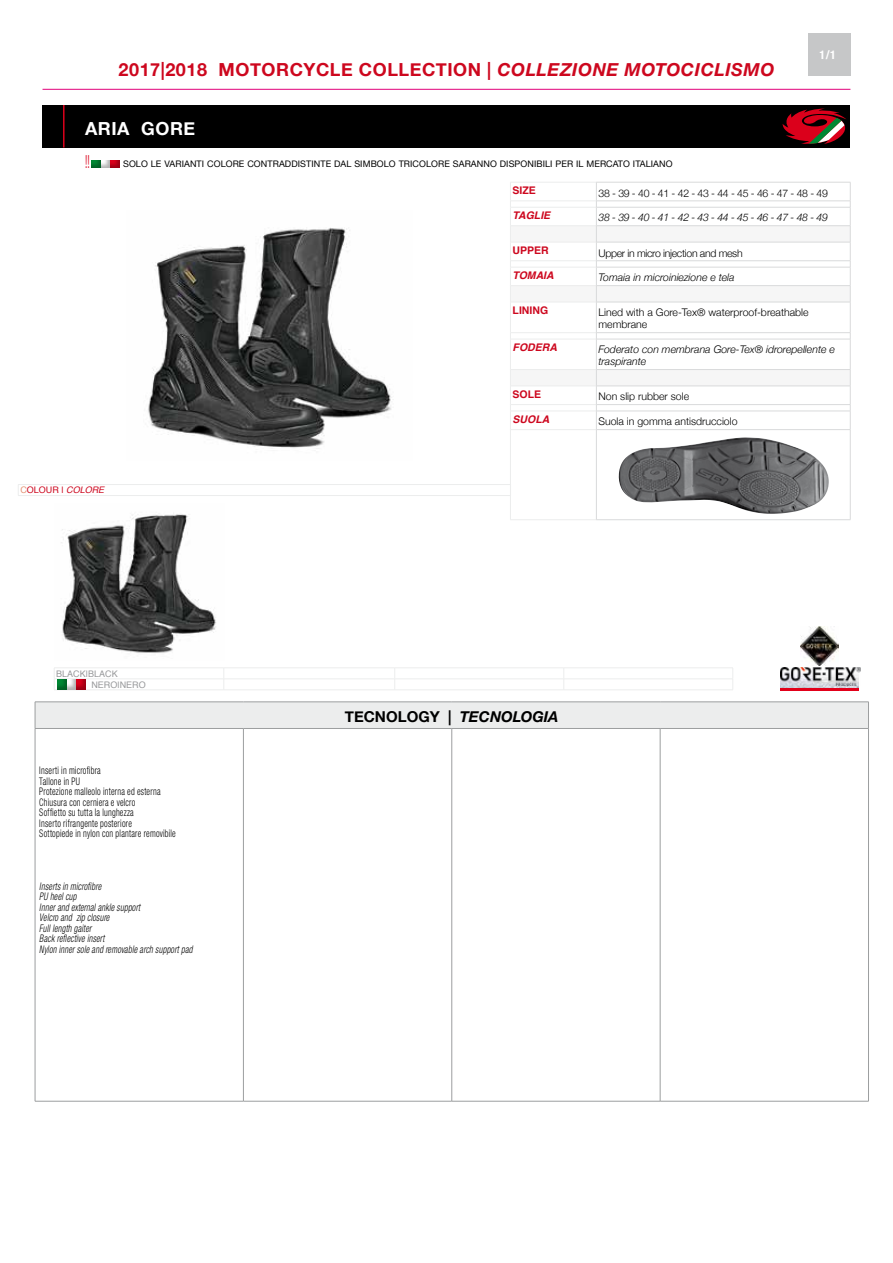
<style>
.page{position:relative;width:893px;height:1263px;background:#fff}
.page>*{position:absolute;margin:0;border:0;box-sizing:border-box;transform-origin:0 0}
.t1{font:700 18px "Helvetica Neue";letter-spacing:.03em;color:#cd071e}
.t2{font:700 18px "Helvetica Neue";letter-spacing:.03em;color:#fff}
.t3{font:condensed 18px "Helvetica Neue";color:#db001b;scale:.5 1}
.t4{font:700 15px "Helvetica Neue";color:#000}
.t5{font:700 condensed 12px "Helvetica Neue";color:#fff}
.t6{font:300 condensed 10.5px/10.5px "Helvetica Neue";letter-spacing:.025em;color:#000;scale:.8 1}
.t7{font:italic 300 condensed 10.5px/10.5px "Helvetica Neue";letter-spacing:.025em;color:#000;scale:.8 1}
.t8{font:300 10.5px/12px "Helvetica Neue";color:#000}
.t9{font:italic 300 10.5px/12px "Helvetica Neue";color:#000}
.t10{font:300 10.5px "Helvetica Neue";letter-spacing:-.03em;color:#000}
.t11{font:italic 300 10.5px "Helvetica Neue";letter-spacing:-.03em;color:#000}
.t12{font:italic 700 10.5px "Helvetica";color:#cd071e}
.t13{font:700 10.5px "Helvetica";color:#cd071e}
.t14{font:9px "Helvetica Neue";letter-spacing:.01em;color:#000}
.t15{font:9px/10.9px "Helvetica";color:#98999b}
.t16{font:9px "Helvetica";color:#cd071e}
.s1{font-family:"Helvetica Neue LTW1 G";font-style:italic}
.s2{color:#e49274}
.s3{font-style:italic}
</style>
<div class="page">
<div style="left:43px;top:105px;width:807px;height:43px;background:#000"></div>
<svg style="left:783px;top:109px;width:63px;height:35px"></svg>
<hr style="left:63px;top:105px;width:2px;height:43px;background:#db001b">
<img style="left:148px;top:228px;width:244px;height:220px">
<svg style="left:511px;top:226px;width:339px;height:160px"></svg>
<hr style="left:510px;top:182px;width:86px;height:1px;background:#eceded">
<hr style="left:510px;top:201px;width:86px;height:1px;background:#eceded">
<hr style="left:510px;top:207px;width:86px;height:1px;background:#eceded">
<hr style="left:510px;top:225px;width:86px;height:1px;background:#eceded">
<hr style="left:510px;top:242px;width:86px;height:1px;background:#eceded">
<hr style="left:510px;top:260px;width:86px;height:1px;background:#eceded">
<hr style="left:510px;top:267px;width:86px;height:1px;background:#eceded">
<hr style="left:510px;top:285px;width:86px;height:1px;background:#eceded">
<svg style="left:510px;top:183px;width:1px;height:119px"></svg>
<hr style="left:510px;top:302px;width:86px;height:1px;background:#eceded">
<hr style="left:510px;top:302px;width:1px;height:30px;background:#eceded">
<hr style="left:510px;top:332px;width:86px;height:1px;background:#eceded">
<hr style="left:510px;top:339px;width:86px;height:1px;background:#eceded">
<hr style="left:510px;top:339px;width:1px;height:30px;background:#eceded">
<hr style="left:510px;top:369px;width:86px;height:1px;background:#eceded">
<hr style="left:510px;top:386px;width:86px;height:1px;background:#eceded">
<hr style="left:510px;top:404px;width:86px;height:1px;background:#eceded">
<hr style="left:510px;top:411px;width:86px;height:1px;background:#eceded">
<svg style="left:510px;top:370px;width:1px;height:59px"></svg>
<hr style="left:510px;top:429px;width:86px;height:1px;background:#eceded">
<hr style="left:510px;top:430px;width:1px;height:89px;background:#eceded">
<hr style="left:510px;top:519px;width:86px;height:1px;background:#eceded">
<hr style="left:596px;top:182px;width:254px;height:1px;background:#d9dadb">
<hr style="left:596px;top:201px;width:254px;height:1px;background:#d9dadb">
<hr style="left:596px;top:207px;width:254px;height:1px;background:#d9dadb">
<hr style="left:596px;top:225px;width:254px;height:1px;background:#d9dadb">
<hr style="left:596px;top:242px;width:254px;height:1px;background:#d9dadb">
<hr style="left:596px;top:260px;width:254px;height:1px;background:#d9dadb">
<hr style="left:596px;top:267px;width:254px;height:1px;background:#d9dadb">
<hr style="left:596px;top:285px;width:254px;height:1px;background:#d9dadb">
<svg style="left:596px;top:183px;width:1px;height:119px"></svg>
<svg style="left:850px;top:182px;width:1px;height:120px"></svg>
<hr style="left:596px;top:302px;width:254px;height:1px;background:#d9dadb">
<hr style="left:596px;top:302px;width:1px;height:30px;background:#d9dadb">
<hr style="left:850px;top:302px;width:1px;height:30px;background:#d9dadb">
<hr style="left:596px;top:332px;width:254px;height:1px;background:#d9dadb">
<hr style="left:596px;top:339px;width:254px;height:1px;background:#d9dadb">
<hr style="left:596px;top:339px;width:1px;height:30px;background:#d9dadb">
<hr style="left:850px;top:339px;width:1px;height:30px;background:#d9dadb">
<hr style="left:596px;top:369px;width:254px;height:1px;background:#d9dadb">
<hr style="left:596px;top:386px;width:254px;height:1px;background:#d9dadb">
<hr style="left:596px;top:404px;width:254px;height:1px;background:#d9dadb">
<hr style="left:596px;top:411px;width:254px;height:1px;background:#d9dadb">
<svg style="left:596px;top:370px;width:1px;height:59px"></svg>
<svg style="left:850px;top:370px;width:1px;height:59px"></svg>
<hr style="left:596px;top:429px;width:254px;height:1px;background:#d9dadb">
<hr style="left:596px;top:430px;width:1px;height:89px;background:#d9dadb">
<hr style="left:850px;top:430px;width:1px;height:89px;background:#d9dadb">
<hr style="left:596px;top:519px;width:254px;height:1px;background:#d9dadb">
<div style="left:89px;top:157px;width:12px;height:12px;background:#000;opacity:.3"></div>
<div style="left:99px;top:157px;width:12px;height:12px;background:#000;opacity:.3"></div>
<div style="left:108px;top:157px;width:12px;height:12px;background:#000;opacity:.3"></div>
<hr style="left:43px;top:89px;width:807px;height:1px;background:#e2007a">
<div style="left:808px;top:33px;width:42px;height:42px;background:#c6c7c8"></div>
<hr style="left:18px;top:484px;width:493px;height:1px;background:#eceded">
<hr style="left:18px;top:495px;width:493px;height:1px;background:#eceded">
<hr style="left:54px;top:667px;width:170px;height:1px;background:#eceded">
<hr style="left:224px;top:667px;width:171px;height:1px;background:#eceded">
<hr style="left:395px;top:667px;width:169px;height:1px;background:#eceded">
<hr style="left:564px;top:667px;width:169px;height:1px;background:#eceded">
<hr style="left:54px;top:678px;width:170px;height:1px;background:#eceded">
<svg style="left:54px;top:668px;width:1px;height:21px"></svg>
<hr style="left:224px;top:678px;width:171px;height:1px;background:#eceded">
<hr style="left:395px;top:678px;width:169px;height:1px;background:#eceded">
<svg style="left:394px;top:668px;width:1px;height:21px"></svg>
<hr style="left:564px;top:678px;width:169px;height:1px;background:#eceded">
<svg style="left:563px;top:668px;width:1px;height:21px"></svg>
<svg style="left:732px;top:668px;width:1px;height:21px"></svg>
<hr style="left:54px;top:689px;width:170px;height:1px;background:#eceded">
<hr style="left:224px;top:689px;width:171px;height:1px;background:#eceded">
<hr style="left:395px;top:689px;width:169px;height:1px;background:#eceded">
<hr style="left:564px;top:689px;width:169px;height:1px;background:#eceded">
<img style="left:61px;top:513px;width:155px;height:140px">
<div style="left:35px;top:702px;width:833px;height:26px;background:#eceded"></div>
<hr style="left:35px;top:702px;width:208px;height:1px;background:#9c9e9f">
<svg style="left:35px;top:702px;width:1px;height:26px"></svg>
<hr style="left:243px;top:702px;width:209px;height:1px;background:#9c9e9f">
<hr style="left:452px;top:702px;width:208px;height:1px;background:#9c9e9f">
<hr style="left:660px;top:702px;width:209px;height:1px;background:#9c9e9f">
<svg style="left:868px;top:703px;width:1px;height:25px"></svg>
<hr style="left:35px;top:728px;width:208px;height:1px;background:#9c9e9f">
<hr style="left:35px;top:729px;width:1px;height:372px;background:#9c9e9f">
<hr style="left:243px;top:728px;width:209px;height:1px;background:#9c9e9f">
<hr style="left:243px;top:729px;width:1px;height:372px;background:#9c9e9f">
<hr style="left:452px;top:728px;width:208px;height:1px;background:#9c9e9f">
<hr style="left:451px;top:729px;width:1px;height:372px;background:#9c9e9f">
<hr style="left:660px;top:728px;width:209px;height:1px;background:#9c9e9f">
<hr style="left:660px;top:729px;width:1px;height:372px;background:#9c9e9f">
<hr style="left:868px;top:729px;width:1px;height:372px;background:#9c9e9f">
<hr style="left:35px;top:1101px;width:208px;height:1px;background:#9c9e9f">
<hr style="left:243px;top:1101px;width:209px;height:1px;background:#9c9e9f">
<hr style="left:452px;top:1101px;width:208px;height:1px;background:#9c9e9f">
<hr style="left:660px;top:1101px;width:209px;height:1px;background:#9c9e9f">
<div style="left:55px;top:677px;width:12px;height:14px;background:#000;opacity:.3"></div>
<div style="left:65px;top:677px;width:12px;height:14px;background:#000;opacity:.3"></div>
<div style="left:74px;top:677px;width:12px;height:14px;background:#000;opacity:.3"></div>
<img style="left:618px;top:437px;width:211px;height:77px">
<img style="left:780px;top:668px;width:79px;height:20px">
<hr style="left:780px;top:688px;width:79px;height:2px;background:#e2001a">
<img style="left:781px;top:667px;width:79px;height:18px">
<img style="left:800px;top:627px;width:39px;height:38px">
<h1 class="t1" style="left:119px;top:55px;width:657px">2017|2018 MOTORCYCLE COLLECTION | <span class="s1">COLLEZIONE MOTOCICLISMO</span></h1>
<h1 class="t2" style="left:85px;top:115px;width:112px">ARIA GORE</h1>
<h1 class="t3" style="left:85px;top:151px;width:11px">!!</h1>
<p class="t14" style="left:123px;top:158px;width:551px">SOLO LE VARIANTI COLORE CONTRADDISTINTE DAL SIMBOLO TRICOLORE SARANNO DISPONIBILI PER IL MERCATO ITALIANO</p>
<p class="t5" style="left:820px;top:44px;width:18px">1/1</p>
<p class="t16" style="left:20px;top:483px;width:85px"><span class="s2">C</span>OLOUR | <span class="s3">COLORE</span></p>
<p class="t15" style="left:91px;top:668px;width:56px;text-indent:-35px">BLACK|BLACK<br>NERO|NERO</p>
<p class="t6" style="left:39px;top:765px;width:172px">Inserti in microfibra<br>Tallone in PU<br>Protezione malleolo interna ed esterna<br>Chiusura con cerniera e velcro<br>Soffietto su tutta la lunghezza<br>Inserto rifrangente posteriore<br>Sottopiede in nylon con plantare removibile</p>
<p class="t7" style="left:39px;top:881px;width:193px">Inserts in microfibre<br>PU heel cup<br>Inner and external ankle support<br>Velcro and zip closure<br>Full length gaiter<br>Back reflective insert<br>Nylon inner sole and removable arch support pad</p>
<p class="t13" style="left:513px;top:182px;width:25px">SIZE</p>
<p class="t10" style="left:598px;top:184px;width:231px">38 - 39 - 40 - 41 - 42 - 43 - 44 - 45 - 46 - 47 - 48 - 49</p>
<p class="t12" style="left:513px;top:207px;width:39px">TAGLIE</p>
<p class="t11" style="left:598px;top:209px;width:231px">38 - 39 - 40 - 41 - 42 - 43 - 44 - 45 - 46 - 47 - 48 - 49</p>
<p class="t13" style="left:513px;top:242px;width:38px">UPPER</p>
<p class="t10" style="left:598px;top:244px;width:146px">Upper in micro injection and mesh</p>
<p class="t12" style="left:513px;top:267px;width:43px">TOMAIA</p>
<p class="t9" style="left:598px;top:271px;width:138px">Tomaia in microiniezione e tela</p>
<p class="t13" style="left:513px;top:302px;width:37px">LINING</p>
<p class="t8" style="left:598px;top:306px;width:212px">Lined with a Gore-Tex® waterproof-breathable membrane</p>
<p class="t12" style="left:513px;top:339px;width:46px">FODERA</p>
<p class="t9" style="left:598px;top:343px;width:238px">Foderato con membrana Gore-Tex® idrorepellente e traspirante</p>
<p class="t13" style="left:513px;top:386px;width:30px">SOLE</p>
<p class="t8" style="left:598px;top:390px;width:92px">Non slip rubber sole</p>
<p class="t12" style="left:513px;top:411px;width:38px">SUOLA</p>
<p class="t8" style="left:598px;top:415px;width:141px">Suola in gomma antisdrucciolo</p>
<h2 class="t4" style="left:345px;top:705px;width:215px">TECNOLOGY | <span class="s1">TECNOLOGIA</span></h2>
</div>
